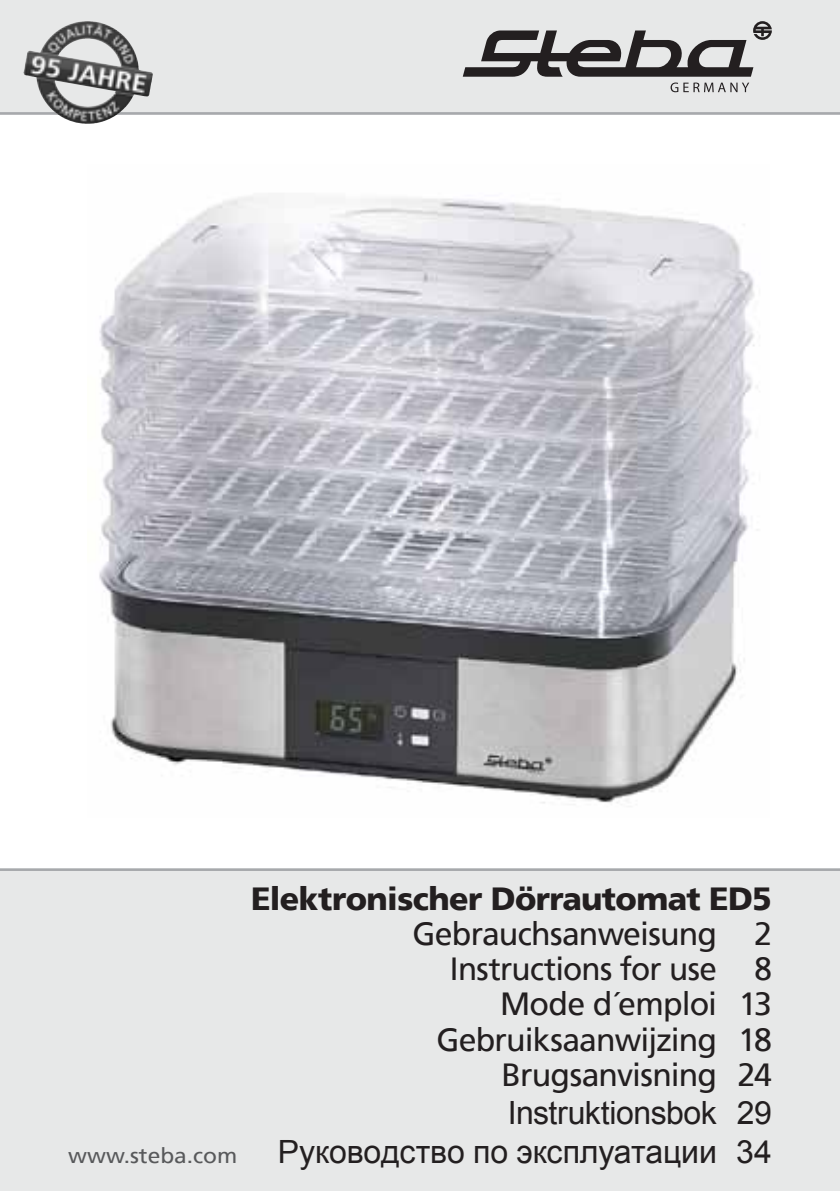
<style>
.page{position:relative;width:840px;height:1191px;background:#fff}
.page>*{position:absolute;margin:0;border:0;box-sizing:border-box;transform-origin:0 0}
.t1{font:32px/35.2px "Frutiger";letter-spacing:-.025em;color:#231f20;text-align:right}
.t2{font:32px/38.4px "Arial";letter-spacing:-.01em;color:#231f20;text-align:right}
.t3{font:900 32px "Frutiger";letter-spacing:-.02em;color:#231f20}
.t4{font:21.2px "Frutiger";color:#58595b;scale:1.07 1}
</style>
<div class="page">
<div style="left:0;top:869px;width:839px;height:322px;background:#e7e8e8"></div>
<div style="left:0;top:0;width:839px;height:113px;background:#e7e8e8"></div>
<hr style="left:0;top:112px;width:839px;height:3px;background:#a7a9ac">
<svg style="left:670px;top:83px;width:78px;height:9px"></svg>
<svg style="left:462px;top:21px;width:309px;height:56px"></svg>
<hr style="left:0;top:868px;width:839px;height:3px;background:#a7a9ac">
<img style="left:23px;top:21px;width:61px;height:76px">
<img style="left:99px;top:196px;width:659px;height:607px">
<p class="t4" style="left:68px;top:1142px;width:160px">www.steba.com</p>
<p class="t3" style="left:251px;top:879px;width:522px">Elektronischer Dörrautomat ED5</p>
<p class="t1" style="left:412px;top:916px;width:360px">Gebrauchsanweisung 2<br>Instructions for use 8<br>Mode d´emploi 13<br>Gebruiksaanwijzing 18<br>Brugsanvisning 24</p>
<p class="t2" style="left:277px;top:1094px;width:495px">Instruktionsbok 29<br>Руководство по эксплуатации 34</p>
</div>
